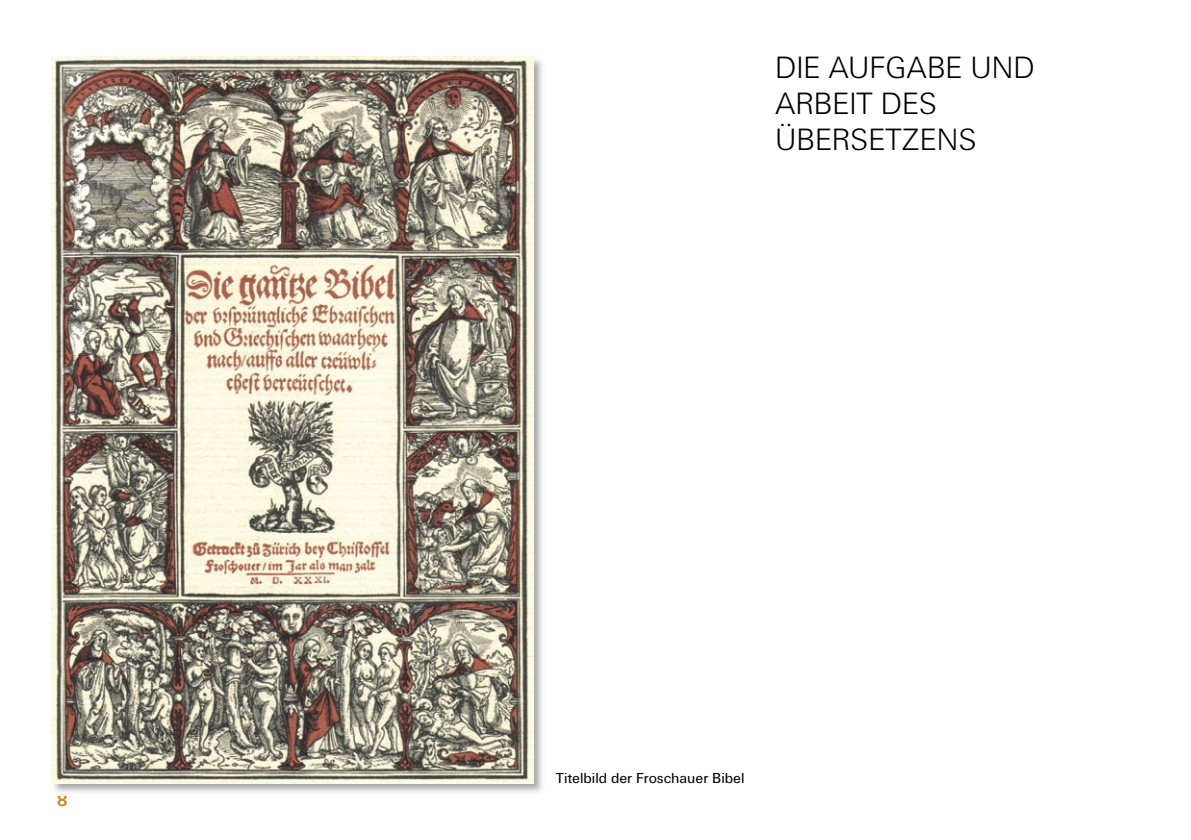
<style>
.page{position:relative;width:1191px;height:840px;background:#fff}
.page>*{position:absolute;margin:0;border:0;box-sizing:border-box;transform-origin:0 0}
.t1{font:300 32px/36px "Unitus LH";color:#000}
.t2{font:700 17.6px "Unitus";color:#c98621}
.t3{font:15px "Unitus";color:#000}
</style>
<div class="page">
<img style="left:51px;top:56px;width:491px;height:736px">
<img style="left:51px;top:56px;width:482px;height:726px">
<p class="t2" style="left:57px;top:790px;width:12px">8</p>
<p class="t1" style="left:775px;top:50px;width:261px">DIE AUFGABE UND<br>ARBEIT DES<br>ÜBERSETZENS</p>
<p class="t3" style="left:556px;top:769px;width:190px">Titelbild der Froschauer Bibel</p>
</div>
